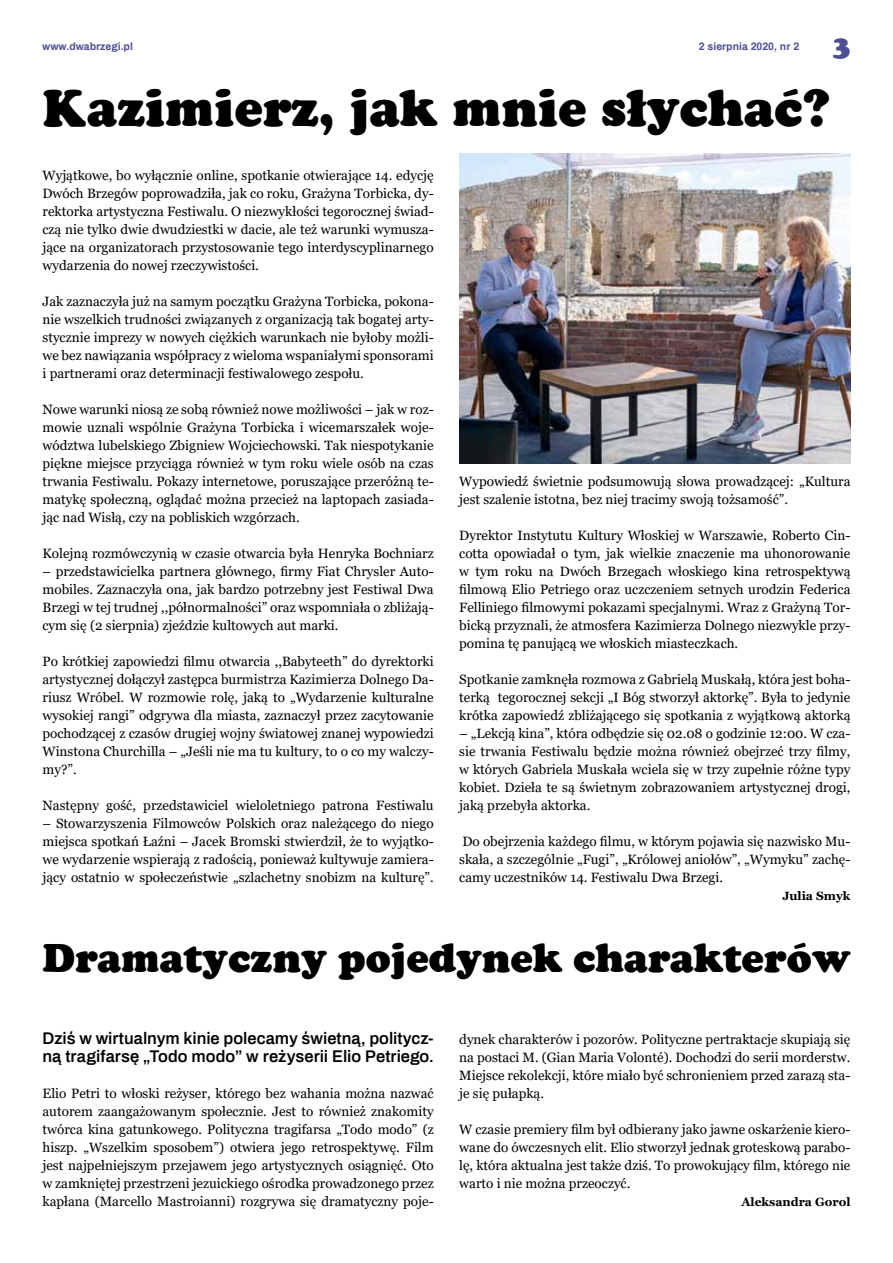
<style>
.page{position:relative;width:893px;height:1263px;background:#fff}
.page>*{position:absolute;margin:0;border:0;box-sizing:border-box;transform-origin:0 0}
.t1{font:49.5px "Cooper Blk BT";color:#000}
.t2{font:39px "Cooper Blk BT";color:#000}
.t3{font:27px "Cooper Blk BT";color:#4e5096}
.t4{font:600 16.5px/18px "Archivo";color:#000}
.t5{font:13.5px/18px "Georgia";color:#000;text-align:justify}
.t6{font:700 12px "Georgia";color:#000}
.t7{font:700 10.5px "Archivo";color:#4e5096}
</style>
<div class="page">
<img style="left:459px;top:153px;width:391px;height:310px">
<p class="t7" style="left:42px;top:39px;width:92px">www.dwabrzegi.pl</p>
<p class="t7" style="left:699px;top:39px;width:102px">2 sierpnia 2020, nr 2</p>
<h3 class="t3" style="left:833px;top:28px;width:18px">3</h3>
<h1 class="t1" style="left:43px;top:73px;width:790px">Kazimierz, jak mnie słychać?</h1>
<p class="t5" style="left:43px;top:167px;width:393px">Wyjątkowe, bo wyłącznie online, spotkanie otwierające 14. edycję Dwóch Brzegów poprowadziła, jak co roku, Grażyna Torbicka, dy&shy;rektorka artystyczna Festiwalu. O niezwykłości tegorocznej świad&shy;czą nie tylko dwie dwudziestki w dacie, ale też warunki wymusza&shy;jące na organizatorach przystosowanie tego interdyscyplinarnego wydarzenia do nowej rzeczywistości.</p>
<p class="t5" style="left:43px;top:293px;width:393px">Jak zaznaczyła już na samym początku Grażyna Torbicka, pokona&shy;nie wszelkich trudności związanych z organizacją tak bogatej arty&shy;stycznie imprezy w nowych ciężkich warunkach nie byłoby możli&shy;we bez nawiązania współpracy z wieloma wspaniałymi sponsorami i partnerami oraz determinacji festiwalowego zespołu.</p>
<p class="t5" style="left:43px;top:401px;width:393px">Nowe warunki niosą ze sobą również nowe możliwości – jak w roz&shy;mowie uznali wspólnie Grażyna Torbicka i wicemarszałek woje&shy;wództwa lubelskiego Zbigniew Wojciechowski. Tak niespotykanie piękne miejsce przyciąga również w tym roku wiele osób na czas trwania Festiwalu. Pokazy internetowe, poruszające przeróżną te&shy;matykę społeczną, oglądać można przecież na laptopach zasiada&shy;jąc nad Wisłą, czy na pobliskich wzgórzach.</p>
<p class="t5" style="left:43px;top:545px;width:393px">Kolejną rozmówczynią w czasie otwarcia była Henryka Bochniarz</p>
<p class="t5" style="left:43px;top:563px;width:393px">– przedstawicielka partnera głównego, firmy Fiat Chrysler Auto&shy;mobiles. Zaznaczyła ona, jak bardzo potrzebny jest Festiwal Dwa Brzegi w tej trudnej ,,półnormalności” oraz wspomniała o zbliżają&shy;cym się (2 sierpnia) zjeździe kultowych aut marki.</p>
<p class="t5" style="left:43px;top:653px;width:393px">Po krótkiej zapowiedzi filmu otwarcia ,,Babyteeth” do dyrektorki artystycznej dołączył zastępca burmistrza Kazimierza Dolnego Da&shy;riusz Wróbel. W rozmowie rolę, jaką to „Wydarzenie kulturalne wysokiej rangi” odgrywa dla miasta, zaznaczył przez zacytowanie pochodzącej z czasów drugiej wojny światowej znanej wypowiedzi Winstona Churchilla – „Jeśli nie ma tu kultury, to o co my walczy&shy;my?”.</p>
<p class="t5" style="left:43px;top:797px;width:393px">Następny gość, przedstawiciel wieloletniego patrona Festiwalu</p>
<p class="t5" style="left:43px;top:815px;width:393px">– Stowarzyszenia Filmowców Polskich oraz należącego do niego miejsca spotkań Łaźni – Jacek Bromski stwierdził, że to wyjątko&shy;we wydarzenie wspierają z radością, ponieważ kultywuje zamiera&shy;jący ostatnio w społeczeństwie „szlachetny snobizm na kulturę”.</p>
<p class="t5" style="left:459px;top:473px;width:393px">Wypowiedź świetnie podsumowują słowa prowadzącej: „Kultura jest szalenie istotna, bez niej tracimy swoją tożsamość”.</p>
<p class="t5" style="left:459px;top:527px;width:393px">Dyrektor Instytutu Kultury Włoskiej w Warszawie, Roberto Cin&shy;cotta opowiadał o tym, jak wielkie znaczenie ma uhonorowanie w tym roku na Dwóch Brzegach włoskiego kina retrospektywą filmową Elio Petriego oraz uczczeniem setnych urodzin Federica Felliniego filmowymi pokazami specjalnymi. Wraz z Grażyną Tor&shy;bicką przyznali, że atmosfera Kazimierza Dolnego niezwykle przy&shy;pomina tę panującą we włoskich miasteczkach.</p>
<p class="t5" style="left:459px;top:670px;width:393px">Spotkanie zamknęła rozmowa z Gabrielą Muskałą, która jest boha&shy;terką tegorocznej sekcji „I Bóg stworzył aktorkę”. Była to jedynie krótka zapowiedź zbliżającego się spotkania z wyjątkową aktorką</p>
<p class="t5" style="left:459px;top:724px;width:393px">– „Lekcją kina”, która odbędzie się 02.08 o godzinie 12:00. W cza&shy;sie trwania Festiwalu będzie można również obejrzeć trzy filmy, w których Gabriela Muskała wciela się w trzy zupełnie różne typy kobiet. Dzieła te są świetnym zobrazowaniem artystycznej drogi, jaką przebyła aktorka.</p>
<p class="t5" style="left:459px;top:832px;width:393px">Do obejrzenia każdego filmu, w którym pojawia się nazwisko Mu&shy;skała, a szczególnie „Fugi”, „Królowej aniołów”, „Wymyku” zachę&shy;camy uczestników 14. Festiwalu Dwa Brzegi.</p>
<p class="t6" style="left:782px;top:888px;width:70px">Julia Smyk</p>
<h2 class="t2" style="left:43px;top:931px;width:809px">Dramatyczny pojedynek charakterów</h2>
<p class="t4" style="left:43px;top:1028px;width:393px">Dziś w wirtualnym kinie polecamy świetną, politycz&shy;ną tragifarsę „Todo modo” w reżyserii Elio Petriego.</p>
<p class="t5" style="left:43px;top:1085px;width:393px">Elio Petri to włoski reżyser, którego bez wahania można nazwać autorem zaangażowanym społecznie. Jest to również znakomity twórca kina gatunkowego. Polityczna tragifarsa „Todo modo” (z hiszp. „Wszelkim sposobem”) otwiera jego retrospektywę. Film jest najpełniejszym przejawem jego artystycznych osiągnięć. Oto w zamkniętej przestrzeni jezuickiego ośrodka prowadzonego przez kapłana (Marcello Mastroianni) rozgrywa się dramatyczny poje-</p>
<p class="t5" style="left:459px;top:1031px;width:393px">dynek charakterów i pozorów. Polityczne pertraktacje skupiają się na postaci M. (Gian Maria Volonté). Dochodzi do serii morderstw.<br>Miejsce rekolekcji, które miało być schronieniem przed zarazą sta&shy;je się pułapką.</p>
<p class="t5" style="left:459px;top:1121px;width:393px">W czasie premiery film był odbierany jako jawne oskarżenie kiero&shy;wane do ówczesnych elit. Elio stworzył jednak groteskową parabo&shy;lę, która aktualna jest także dziś. To prowokujący film, którego nie warto i nie można przeoczyć.</p>
<p class="t6" style="left:741px;top:1194px;width:110px">Aleksandra Gorol</p>
</div>
